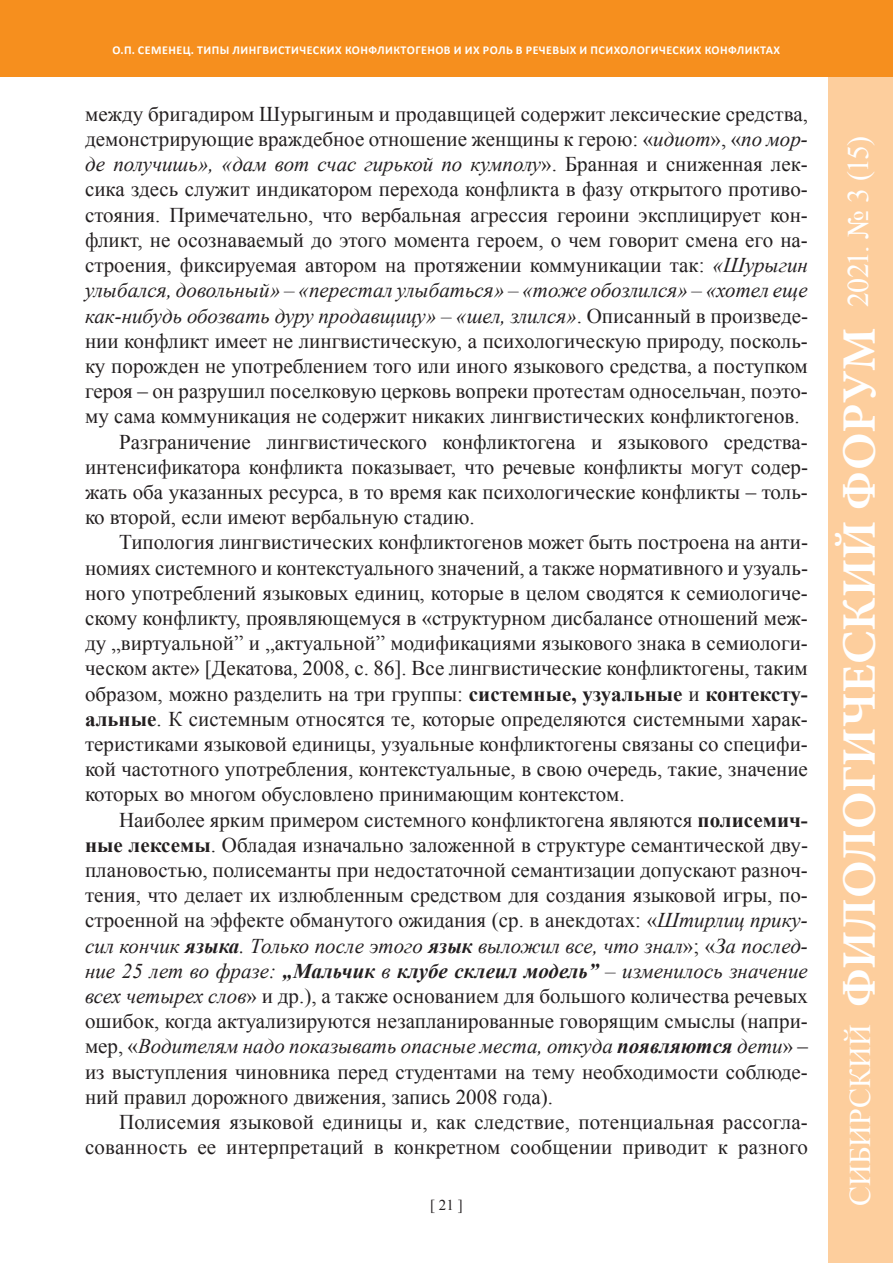
<style>
.page{position:relative;width:893px;height:1263px;background:#fff}
.page>*{position:absolute;margin:0;border:0;box-sizing:border-box;transform-origin:0 0}
.t1{font:700 48px "Minion Pro";color:#fff}
.t2{font:30px "Times New Roman";letter-spacing:-.005em;color:#fff}
.t3{font:21px "Times New Roman";color:#231f20}
.t4{font:italic 21px "Times New Roman";color:#231f20}
.t5{font:15px "Times New Roman";color:#231f20}
.t6{font:700 12px "Calibri";letter-spacing:.04em;color:#fff}
.s1{font-style:italic}
.s2{font-style:normal}
.s3{font-weight:700}
</style>
<div class="page">
<div style="left:828px;top:0;width:65px;height:1263px;background:#fdce9d"></div>
<div style="left:0;top:0;width:893px;height:77px;background:#f68f1e"></div>
<p class="t6" style="left:112px;top:43px;width:41px">О.П. Семенец</p>
<p class="t6" style="left:191px;top:43px;width:590px">. ТИПЫ ЛИНГВИСТИЧЕСКИХ КОНФЛИКТОГЕНОВ И ИХ РОЛЬ В РЕЧЕВЫХ И ПСИХОЛОГИЧЕСКИХ КОНФЛИКТАХ</p>
<p class="t3" style="left:85px;top:100px;width:724px">между бригадиром Шурыгиным и продавщицей содержит лексические средства,</p>
<p class="t3" style="left:85px;top:125px;width:724px">демонстрирующие враждебное отношение женщины к герою: «<span class="s1">идиот</span>», «<span class="s1">по мор-</span></p>
<p class="t4" style="left:85px;top:150px;width:724px">де получишь», «дам вот счас гирькой по кумполу<span class="s2">». Бранная и сниженная лек-</span></p>
<p class="t3" style="left:85px;top:175px;width:724px">сика здесь служит индикатором перехода конфликта в фазу открытого противо-</p>
<p class="t3" style="left:85px;top:201px;width:724px">стояния. Примечательно, что вербальная агрессия героини эксплицирует кон-</p>
<p class="t3" style="left:85px;top:226px;width:724px">фликт, не осознаваемый до этого момента героем, о чем говорит смена его на-</p>
<p class="t3" style="left:85px;top:251px;width:724px">строения, фиксируемая автором на протяжении коммуникации так: <span class="s1">«Шурыгин</span></p>
<p class="t4" style="left:85px;top:276px;width:724px">улыбался, довольный» – «перестал улыбаться» – «тоже обозлился» – «хотел еще</p>
<p class="t4" style="left:85px;top:301px;width:724px">как-нибудь обозвать дуру продавщицу» – «шел, злился»<span class="s2">. Описанный в произведе-</span></p>
<p class="t3" style="left:85px;top:327px;width:724px">нии конфликт имеет не лингвистическую, а психологическую природу, посколь-</p>
<p class="t3" style="left:85px;top:352px;width:724px">ку порожден не употреблением того или иного языкового средства, а поступком</p>
<p class="t3" style="left:85px;top:377px;width:724px">героя – он разрушил поселковую церковь вопреки протестам односельчан, поэто-</p>
<p class="t3" style="left:85px;top:402px;width:716px">му сама коммуникация не содержит никаких лингвистических конфликтогенов.</p>
<p class="t3" style="left:119px;top:427px;width:690px">Разграничение лингвистического конфликтогена и языкового средства-</p>
<p class="t3" style="left:85px;top:453px;width:724px">интенсификатора конфликта показывает, что речевые конфликты могут содер-</p>
<p class="t3" style="left:85px;top:478px;width:724px">жать оба указанных ресурса, в то время как психологические конфликты – толь-</p>
<p class="t3" style="left:85px;top:503px;width:391px">ко второй, если имеют вербальную стадию.</p>
<p class="t3" style="left:119px;top:528px;width:690px">Типология лингвистических конфликтогенов может быть построена на анти-</p>
<p class="t3" style="left:85px;top:553px;width:724px">номиях системного и контекстуального значений, а также нормативного и узуаль-</p>
<p class="t3" style="left:85px;top:579px;width:724px">ного употреблений языковых единиц, которые в целом сводятся к семиологиче-</p>
<p class="t3" style="left:85px;top:604px;width:724px">скому конфликту, проявляющемуся в «структурном дисбалансе отношений меж-</p>
<p class="t3" style="left:85px;top:629px;width:724px">ду „виртуальной” и „актуальной” модификациями языкового знака в семиологи-</p>
<p class="t3" style="left:85px;top:654px;width:724px">ческом акте» [Декатова, 2008, с. 86]. Все лингвистические конфликтогены, таким</p>
<p class="t3" style="left:85px;top:679px;width:724px">образом, можно разделить на три группы: <span class="s3">системные, узуальные</span> и <span class="s3">контексту-</span></p>
<p class="t3" style="left:85px;top:705px;width:724px"><span class="s3">альные</span>. К системным относятся те, которые определяются системными харак-</p>
<p class="t3" style="left:85px;top:730px;width:724px">теристиками языковой единицы, узуальные конфликтогены связаны со специфи-</p>
<p class="t3" style="left:85px;top:755px;width:724px">кой частотного употребления, контекстуальные, в свою очередь, такие, значение</p>
<p class="t3" style="left:85px;top:780px;width:541px">которых во многом обусловлено принимающим контекстом.</p>
<p class="t3" style="left:119px;top:805px;width:690px">Наиболее ярким примером системного конфликтогена являются <span class="s3">полисемич-</span></p>
<p class="t3" style="left:85px;top:831px;width:724px"><span class="s3">ные лексемы</span>. Обладая изначально заложенной в структуре семантической дву-</p>
<p class="t3" style="left:85px;top:856px;width:724px">плановостью, полисеманты при недостаточной семантизации допускают разноч-</p>
<p class="t3" style="left:85px;top:881px;width:724px">тения, что делает их излюбленным средством для создания языковой игры, по-</p>
<p class="t3" style="left:85px;top:906px;width:724px">строенной на эффекте обманутого ожидания (ср. в анекдотах: «<span class="s1">Штирлиц прику-</span></p>
<p class="t4" style="left:85px;top:931px;width:724px">сил кончик <span class="s3">языка</span>. Только после этого <span class="s3">язык</span> выложил все, что знал<span class="s2">»; «</span>За послед-</p>
<p class="t4" style="left:85px;top:956px;width:724px">ние 25 лет во фразе: <span class="s3">„Мальчик</span> в <span class="s3">клубе склеил модель”</span> – изменилось значение</p>
<p class="t3" style="left:85px;top:982px;width:724px"><span class="s1">всех четырех слов</span>» и др.), а также основанием для большого количества речевых</p>
<p class="t3" style="left:85px;top:1007px;width:724px">ошибок, когда актуализируются незапланированные говорящим смыслы (напри-</p>
<p class="t4" style="left:85px;top:1032px;width:724px"><span class="s2">мер, «</span>Водителям надо показывать опасные места, откуда <span class="s3">появляются</span> дети<span class="s2">» –</span></p>
<p class="t3" style="left:85px;top:1057px;width:724px">из выступления чиновника перед студентами на тему необходимости соблюде-</p>
<p class="t3" style="left:85px;top:1083px;width:470px">ний правил дорожного движения, запись 2008 года).</p>
<p class="t3" style="left:119px;top:1108px;width:690px">Полисемия языковой единицы и, как следствие, потенциальная рассогла-</p>
<p class="t3" style="left:85px;top:1133px;width:724px">сованность ее интерпретаций в конкретном сообщении приводит к разного</p>
<p class="t5" style="left:430px;top:1194px;width:34px">[ 21 ]</p>
<h2 class="t2" style="left:838px;top:307px;width:173px;rotate:-90deg">2021. № 3 (15)</h2>
<h1 class="t1" style="left:831px;top:1007px;width:681px;rotate:-90deg">ФИЛОЛОГИЧЕСКИЙ ФОРУМ</h1>
<h2 class="t2" style="left:840px;top:1206px;width:183px;rotate:-90deg">СИБИРСКИЙ</h2>
</div>
